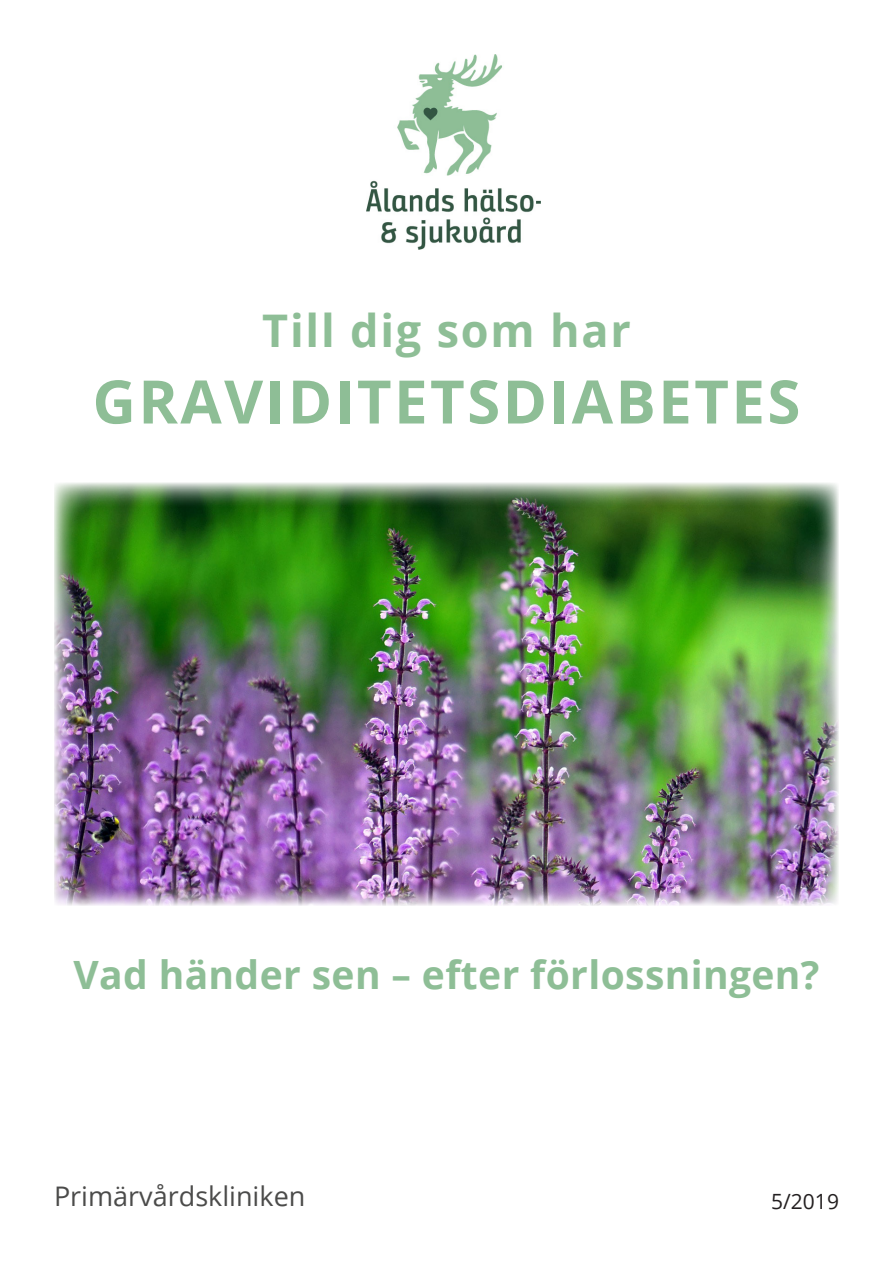
<style>
.page{position:relative;width:893px;height:1263px;background:#fff}
.page>*{position:absolute;margin:0;border:0;box-sizing:border-box;transform-origin:0 0}
.t1{font:700 60px "Open Sans";letter-spacing:.04em;color:#8ebe96}
.t2{font:700 45px "Open Sans";letter-spacing:.04em;color:#8ebe96}
.t3{font:700 39px "Open Sans";letter-spacing:.01em;color:#8ebe96}
.t4{font:27px "Open Sans";color:#4b4b4a}
.t5{font:21px "Open Sans";color:#231f20}
</style>
<div class="page">
<img style="left:54px;top:483px;width:785px;height:423px">
<img style="left:366px;top:54px;width:174px;height:195px">
<p class="t2" style="left:262px;top:299px;width:370px">Till dig som har</p>
<p class="t1" style="left:92px;top:359px;width:709px">GRAVIDITETSDIABETES</p>
<p class="t3" style="left:73px;top:947px;width:748px">Vad händer sen – efter förlossningen?</p>
<p class="t4" style="left:54px;top:1178px;width:253px">Primärvårdskliniken</p>
<p class="t5" style="left:771px;top:1187px;width:69px">5/2019</p>
</div>
